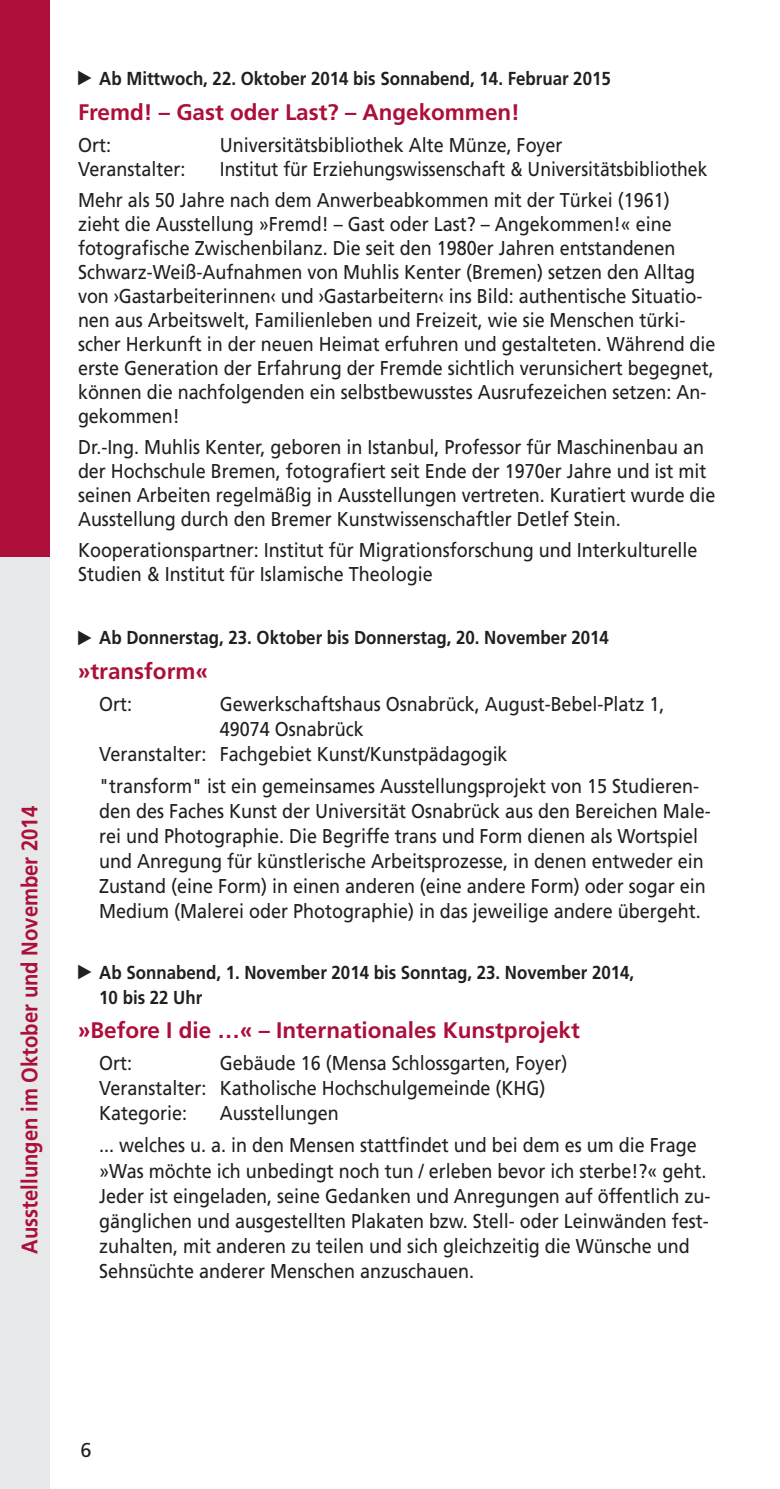
<style>
.page{position:relative;width:780px;height:1489px;background:#fff}
.page>*{position:absolute;margin:0;border:0;box-sizing:border-box;transform-origin:0 0}
.t1{font:700 22.5px "Frutiger";color:#ac0f3a}
.t2{font:700 22.5px "Frutiger";color:#ac0f3a;scale:.9 1}
.t3{font:20px/24px "Frutiger";color:#231f20;scale:.9 1}
.t4{font:20px/31px "Frutiger";color:#231f20;scale:.88 1}
.t5{font:20px "Frutiger";color:#231f20}
.t6{font:700 18.75px/25px "Frutiger";color:#231f20;scale:.9 1}
</style>
<div class="page">
<div style="left:0;top:0;width:50px;height:567px;background:#ac0f3a"></div>
<div style="left:0;top:556px;width:50px;height:932px;background:#e7e8e9"></div>
<p class="t2" style="left:21px;top:1253px;width:498px;rotate:-90deg">Ausstellungen im Oktober und November 2014</p>
<p class="t6" style="left:99px;top:67px;width:570px">Ab Mittwoch, 22. Oktober 2014 bis Sonnabend, 14. Februar 2015</p>
<p class="t1" style="left:78px;top:103px;width:443px">Fremd! – Gast oder Last? – Angekommen!</p>
<p class="t3" style="left:78px;top:134px;width:38px">Ort:</p>
<p class="t3" style="left:220px;top:134px;width:382px">Universitätsbibliothek Alte Münze, Foyer</p>
<p class="t3" style="left:78px;top:158px;width:121px">Veranstalter:</p>
<p class="t4" style="left:78px;top:155px;width:716px;text-indent:142px">Institut für Erziehungswissenschaft &amp; Universitätsbibliothek<br>Mehr als 50 Jahre nach dem Anwerbeabkommen mit der Türkei (1961)</p>
<p class="t3" style="left:78px;top:213px;width:710px">zieht die Ausstellung »Fremd! – Gast oder Last? – Angekommen!« eine fotografische Zwischenbilanz. Die seit den 1980er Jahren entstandenen Schwarz-Weiß-Aufnahmen von Muhlis Kenter (Bremen) setzen den Alltag von ›Gastarbeiterinnen‹ und ›Gastarbeitern‹ ins Bild: authentische Situatio&shy;nen aus Arbeitswelt, Familienleben und Freizeit, wie sie Menschen türki&shy;scher Herkunft in der neuen Heimat erfuhren und gestalteten. Während die erste Generation der Erfahrung der Fremde sichtlich verunsichert begegnet, können die nachfolgenden ein selbstbewusstes Ausrufezeichen setzen: An&shy;gekommen!</p>
<p class="t3" style="left:78px;top:437px;width:710px">Dr.-Ing. Muhlis Kenter, geboren in Istanbul, Professor für Maschinenbau an der Hochschule Bremen, fotografiert seit Ende der 1970er Jahre und ist mit seinen Arbeiten regelmäßig in Ausstellungen vertreten. Kuratiert wurde die Ausstellung durch den Bremer Kunstwissenschaftler Detlef Stein.</p>
<p class="t3" style="left:78px;top:540px;width:690px">Kooperationspartner: Institut für Migrationsforschung und Interkulturelle<br>Studien &amp; Institut für Islamische Theologie</p>
<p class="t6" style="left:99px;top:626px;width:567px">Ab Donnerstag, 23. Oktober bis Donnerstag, 20. November 2014</p>
<p class="t1" style="left:78px;top:662px;width:131px">»transform«</p>
<p class="t3" style="left:99px;top:693px;width:38px">Ort:</p>
<p class="t3" style="left:220px;top:693px;width:495px">Gewerkschaftshaus Osnabrück, August-Bebel-Platz 1,</p>
<p class="t3" style="left:220px;top:718px;width:161px">49074 Osnabrück</p>
<p class="t3" style="left:99px;top:743px;width:455px">Veranstalter: Fachgebiet Kunst/Kunstpädagogik</p>
<p class="t3" style="left:99px;top:775px;width:681px;line-height:25px">"transform" ist ein gemeinsames Ausstellungsprojekt von 15 Studieren&shy;den des Faches Kunst der Universität Osnabrück aus den Bereichen Male&shy;rei und Photographie. Die Begriffe trans und Form dienen als Wortspiel und Anregung für künstlerische Arbeitsprozesse, in denen entweder ein Zustand (eine Form) in einen anderen (eine andere Form) oder sogar ein Medium (Malerei oder Photographie) in das jeweilige andere übergeht.</p>
<p class="t6" style="left:99px;top:961px;width:596px">Ab Sonnabend, 1. November 2014 bis Sonntag, 23. November 2014,<br>10 bis 22 Uhr</p>
<p class="t1" style="left:78px;top:1021px;width:503px">»Before I die …« – Internationales Kunstprojekt</p>
<p class="t3" style="left:99px;top:1052px;width:38px">Ort:</p>
<p class="t3" style="left:99px;top:1052px;width:522px;line-height:25px;text-indent:120px">Gebäude 16 (Mensa Schlossgarten, Foyer)<br>Veranstalter: Katholische Hochschulgemeinde (KHG)<br>Kategorie:</p>
<p class="t3" style="left:99px;top:1098px;width:665px;line-height:32px;text-indent:120px">Ausstellungen<br>... welches u. a. in den Mensen stattfindet und bei dem es um die Frage</p>
<p class="t3" style="left:99px;top:1159px;width:680px;line-height:25px">»Was möchte ich unbedingt noch tun / erleben bevor ich sterbe!?« geht.<br>Jeder ist eingeladen, seine Gedanken und Anregungen auf öffentlich zu&shy;gänglichen und ausgestellten Plakaten bzw. Stell- oder Leinwänden fest&shy;zuhalten, mit anderen zu teilen und sich gleichzeitig die Wünsche und Sehnsüchte anderer Menschen anzuschauen.</p>
<p class="t5" style="left:80px;top:1441px;width:13px">6</p>
</div>
